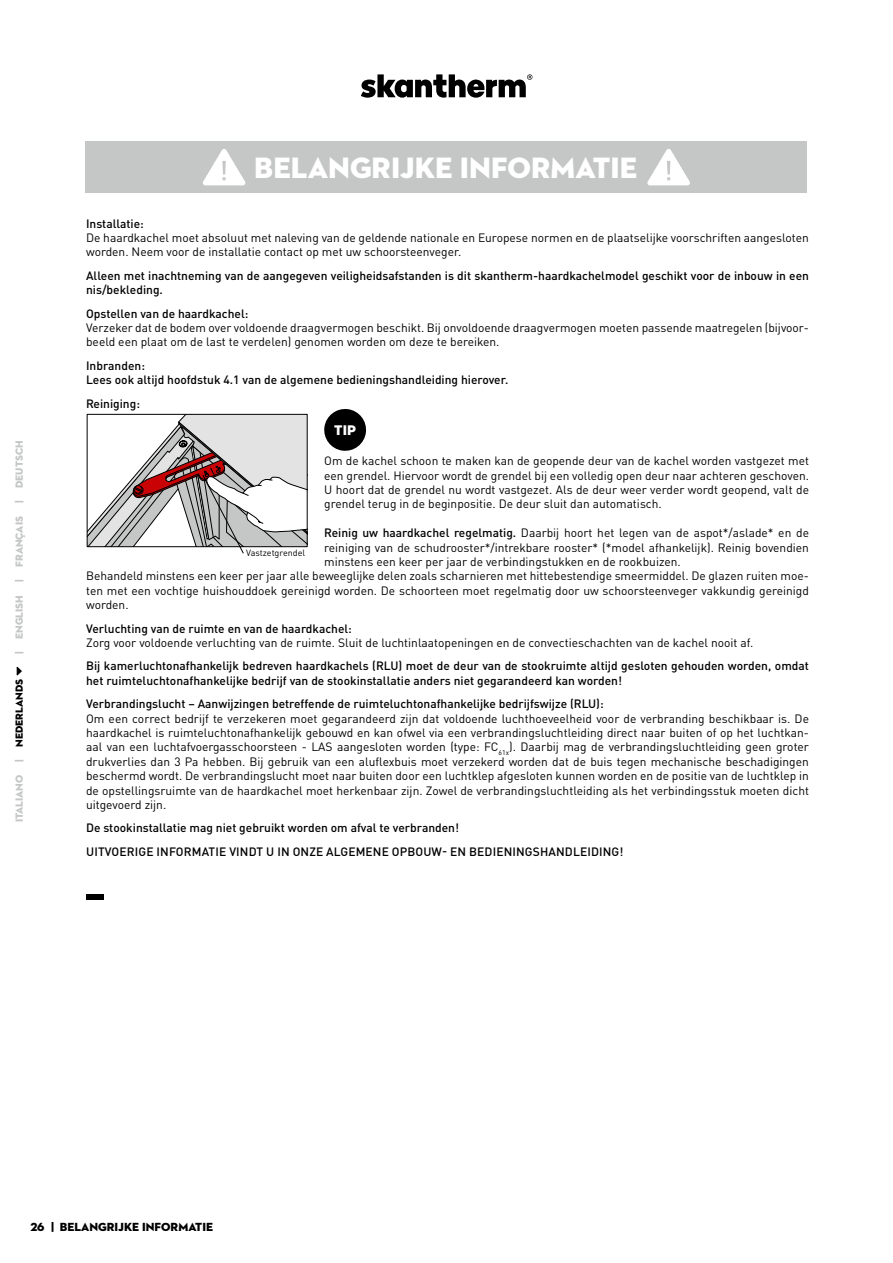
<style>
.page{position:relative;width:893px;height:1263px;background:#fff}
.page>*{position:absolute;margin:0;border:0;box-sizing:border-box;transform-origin:0 0}
.t1{font:30px "Neutraface 2 Display Titling";color:#fff}
.t2{font:14.25px "Neutraface 2 Display Titling";color:#fff}
.t3{font:12px/14.4px "DIN Pro";color:#000}
.t4{font:500 12px/14.4px "DIN Pro";color:#000}
.t5{font:12px "Neutraface 2 Display Titling";color:#000}
.t6{font:10.5px "Neutraface 2 Display Titling";color:#c5c6c6}
.t7{font:10.5px "Neutraface 2 Display Titling";color:#000}
.t8{font:9px "DIN Pro";color:#000}
.s1{color:#c5c6c6}
.s2{font-weight:500}
</style>
<div class="page">
<svg style="left:361px;top:74px;width:171px;height:24px"></svg>
<div style="left:85px;top:141px;width:721px;height:51px;background:#c5c6c6"></div>
<svg style="left:647px;top:149px;width:43px;height:37px"></svg>
<svg style="left:203px;top:149px;width:43px;height:37px"></svg>
<svg style="left:17px;top:666px;width:5px;height:9px"></svg>
<svg style="left:324px;top:409px;width:43px;height:42px"></svg>
<div style="left:86px;top:894px;width:17px;height:5px;background:#000"></div>
<svg style="left:87px;top:414px;width:220px;height:140px"></svg>
<p class="t6" style="left:13px;top:654px;width:215px;rotate:-90deg">| ENGLISH | FRANÇAIS | DEUTSCH</p>
<p class="t7" style="left:13px;top:822px;width:145px;rotate:-90deg"><span class="s1">ITALIANO |</span> NEDERLANDS</p>
<h1 class="t1" style="left:254px;top:149px;width:384px">BELANGRIJKE INFORMATIE</h1>
<p class="t4" style="left:86px;top:215px;width:59px">Installatie:</p>
<p class="t3" style="left:86px;top:229px;width:724px">De haardkachel moet absoluut met naleving van de geldende nationale en Europese normen en de plaatselijke voorschriften aangesloten worden. Neem voor de installatie contact op met uw schoorsteenveger.</p>
<p class="t4" style="left:86px;top:267px;width:724px">Alleen met inachtneming van de aangegeven veiligheidsafstanden is dit skantherm-haardkachelmodel geschikt voor de inbouw in een nis/bekleding.</p>
<p class="t4" style="left:86px;top:305px;width:164px">Opstellen van de haardkachel:</p>
<p class="t3" style="left:86px;top:319px;width:724px">Verzeker dat de bodem over voldoende draagvermogen beschikt. Bij onvoldoende draagvermogen moeten passende maatregelen (bijvoor&shy;beeld een plaat om de last te verdelen) genomen worden om deze te bereiken.</p>
<p class="t4" style="left:86px;top:357px;width:424px">Inbranden:<br>Lees ook altijd hoofdstuk 4.1 van de algemene bedieningshandleiding hierover.</p>
<p class="t4" style="left:86px;top:395px;width:55px">Reiniging:</p>
<p class="t2" style="left:334px;top:421px;width:23px">TIP</p>
<p class="t3" style="left:324px;top:452px;width:486px;text-align:justify">Om de kachel schoon te maken kan de geopende deur van de kachel worden vastgezet met een grendel. Hiervoor wordt de grendel bij een volledig open deur naar achteren geschoven.<br>U hoort dat de grendel nu wordt vastgezet. Als de deur weer verder wordt geopend, valt de grendel terug in de beginpositie. De deur sluit dan automatisch.</p>
<p class="t3" style="left:324px;top:524px;width:486px"><span class="s2">Reinig uw haardkachel regelmatig.</span> Daarbij hoort het legen van de aspot*/aslade* en de</p>
<p class="t3" style="left:324px;top:539px;width:486px">reiniging van de schudrooster*/intrekbare rooster* (*model afhankelijk). Reinig bovendien</p>
<p class="t3" style="left:324px;top:553px;width:358px">minstens een keer per jaar de verbindingstukken en de rookbuizen.</p>
<p class="t3" style="left:86px;top:568px;width:724px">Behandeld minstens een keer per jaar alle beweeglijke delen zoals scharnieren met hittebestendige smeermiddel. De glazen ruiten moe-</p>
<p class="t3" style="left:86px;top:582px;width:724px">ten met een vochtige huishouddoek gereinigd worden. De schoorteen moet regelmatig door uw schoorsteenveger vakkundig gereinigd</p>
<p class="t3" style="left:86px;top:596px;width:44px">worden.</p>
<p class="t4" style="left:86px;top:620px;width:267px">Verluchting van de ruimte en van de haardkachel:</p>
<p class="t3" style="left:86px;top:634px;width:669px">Zorg voor voldoende verluchting van de ruimte. Sluit de luchtinlaatopeningen en de convectieschachten van de kachel nooit af.</p>
<p class="t4" style="left:86px;top:657px;width:724px">Bij kamerluchtonafhankelijk bedreven haardkachels (RLU) moet de deur van de stookruimte altijd gesloten gehouden worden, omdat het ruimteluchtonafhankelijke bedrijf van de stookinstallatie anders niet gegarandeerd kan worden!</p>
<p class="t4" style="left:86px;top:695px;width:519px">Verbrandingslucht – Aanwijzingen betreffende de ruimteluchtonafhankelijke bedrijfswijze (RLU):</p>
<p class="t3" style="left:86px;top:710px;width:724px;text-align:justify">Om een correct bedrijf te verzekeren moet gegarandeerd zijn dat voldoende luchthoeveelheid voor de verbranding beschikbaar is. De haardkachel is ruimteluchtonafhankelijk gebouwd en kan ofwel via een verbrandingsluchtleiding direct naar buiten of op het luchtkan&shy;aal van een luchtafvoergasschoorsteen - LAS aangesloten worden (type: FC<sub>61x</sub>). Daarbij mag de verbrandingsluchtleiding geen groter drukverlies dan 3 Pa hebben. Bij gebruik van een aluflexbuis moet verzekerd worden dat de buis tegen mechanische beschadigingen beschermd wordt. De verbrandingslucht moet naar buiten door een luchtklep afgesloten kunnen worden en de positie van de luchtklep in de opstellingsruimte van de haardkachel moet herkenbaar zijn. Zowel de verbrandingsluchtleiding als het verbindingsstuk moeten dicht uitgevoerd zijn.</p>
<p class="t4" style="left:86px;top:815px;width:539px;line-height:23.4px">De stookinstallatie mag niet gebruikt worden om afval te verbranden!<br>UITVOERIGE INFORMATIE VINDT U IN ONZE ALGEMENE OPBOUW- EN BEDIENINGSHANDLEIDING!</p>
<p class="t8" style="left:246px;top:546px;width:61px">Vastzetgrendel</p>
<p class="t5" style="left:51px;top:1219px;width:163px">| BELANGRIJKE INFORMATIE</p>
<p class="t5" style="left:30px;top:1219px;width:16px">26</p>
</div>
